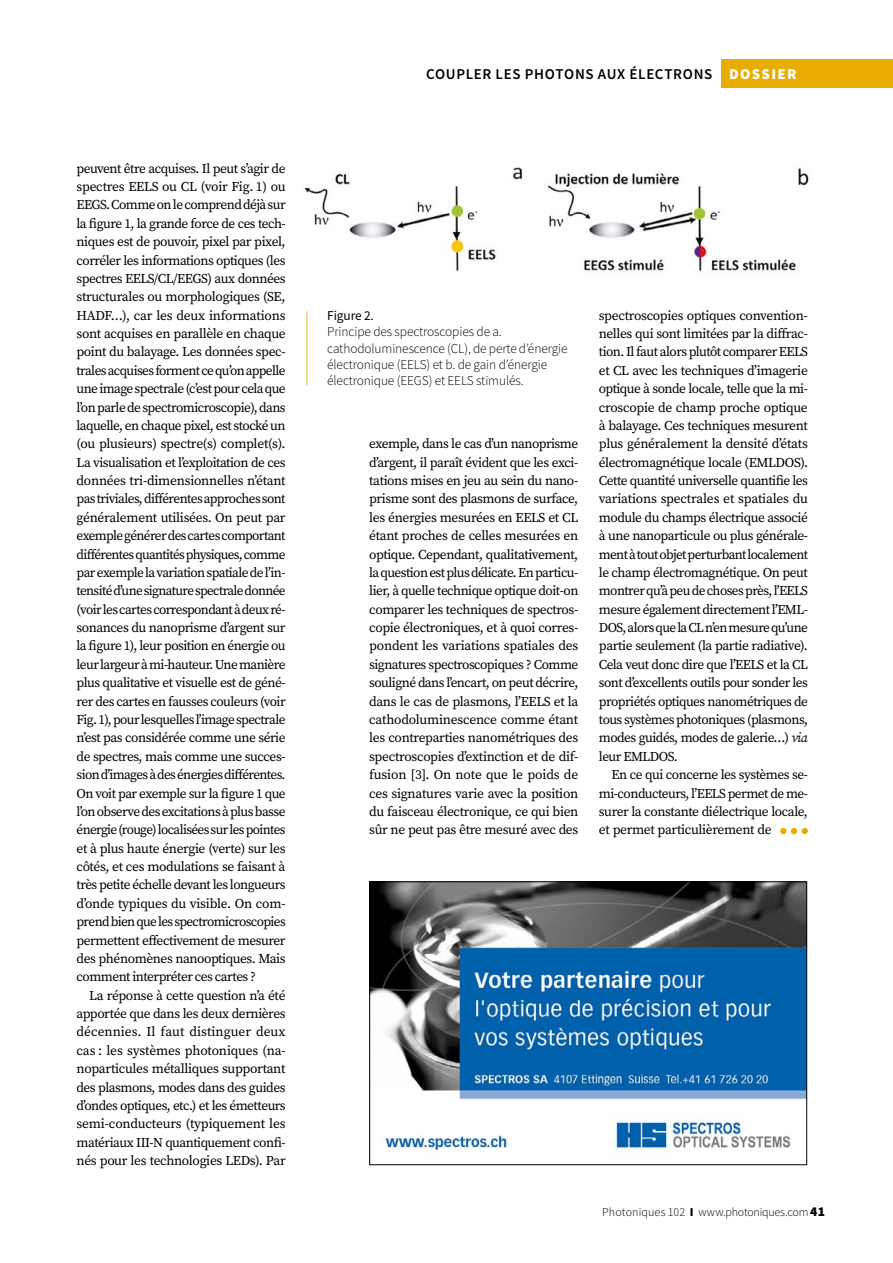
<style>
.page{position:relative;width:893px;height:1263px;background:#fff}
.page>*{position:absolute;margin:0;border:0;box-sizing:border-box;transform-origin:0 0}
.t1{font:600 15px "Source Sans Pro";color:#000}
.t2{font:900 15px "Source Sans Pro";letter-spacing:.09em;color:#fff}
.t3{font:13.5px/18.3px "Source Serif Pro";letter-spacing:-.035em;color:#000;text-align:justify}
.t4{font:300 13.5px/16.2px "Source Sans Pro";letter-spacing:-.01em;color:#000}
.t5{font:13.5px "Source Sans Pro";letter-spacing:-.01em;color:#000}
.t6{font:300 12px "Source Sans Pro";color:#000}
.s1{font-style:italic}
.s2{font-weight:900}
.s3{font-weight:900;font-size:13.5px}
</style>
<div class="page">
<div style="left:721px;top:60px;width:172px;height:28px;background:#e8ad00"></div>
<hr style="left:306px;top:311px;width:2px;height:74px;background:#e8ad00">
<img style="left:303px;top:167px;width:506px;height:105px">
<img style="left:371px;top:883px;width:434px;height:275px">
<div style="left:369px;top:881px;width:438px;height:284px;border:1px solid #000"></div>
<div style="left:780px;top:828px;width:7px;height:6px;background:#e8ad00;border-radius:50%"></div>
<svg style="left:791px;top:828px;width:6px;height:6px"></svg>
<div style="left:801px;top:828px;width:7px;height:6px;background:#e8ad00;border-radius:50%"></div>
<p class="t3" style="left:77px;top:159px;width:211px">peuvent être acquises. Il peut s’agir de spectres EELS ou CL (voir Fig. 1) ou EEGS. Comme on le comprend déjà sur la figure 1, la grande force de ces tech&shy;niques est de pouvoir, pixel par pixel, corréler les informations optiques (les spectres EELS/CL/EEGS) aux données structurales ou morphologiques (SE, HADF…), car les deux informations sont acquises en parallèle en chaque point du balayage. Les données spec&shy;trales acquises forment ce qu’on appelle une image spectrale (c’est pour cela que l’on parle de spectromicroscopie), dans laquelle, en chaque pixel, est stocké un (ou plusieurs) spectre(s) complet(s).<br>La visualisation et l’exploitation de ces données tri-dimensionnelles n’étant pas triviales, différentes approches sont généralement utilisées. On peut par exemple générer des cartes comportant différentes quantités physiques, comme par exemple la variation spatiale de l’in&shy;tensité d’une signature spectrale donnée (voir les cartes correspondant à deux ré&shy;sonances du nanoprisme d’argent sur la figure 1), leur position en énergie ou leur largeur à mi-hauteur. Une manière plus qualitative et visuelle est de géné&shy;rer des cartes en fausses couleurs (voir Fig. 1), pour lesquelles l’image spectrale n’est pas considérée comme une série de spectres, mais comme une succes&shy;sion d’images à des énergies différentes.<br>On voit par exemple sur la figure 1 que l’on observe des excitations à plus basse énergie (rouge) localisées sur les pointes et à plus haute énergie (verte) sur les côtés, et ces modulations se faisant à très petite échelle devant les longueurs d’onde typiques du visible. On com&shy;prend bien que les spectromicroscopies permettent effectivement de mesurer des phénomènes nanooptiques. Mais comment interpréter ces cartes ?</p>
<p class="t3" style="left:77px;top:986px;width:211px;text-indent:13px">La réponse à cette question n’a été apportée que dans les deux dernières décennies. Il faut distinguer deux cas : les systèmes photoniques (na&shy;noparticules métalliques supportant des plasmons, modes dans des guides d’ondes optiques, etc.) et les émetteurs semi-conducteurs (typiquement les matériaux III-N quantiquement confi&shy;nés pour les technologies LEDs). Par</p>
<p class="t1" style="left:426px;top:64px;width:12px">COUPLER</p>
<p class="t1" style="left:496px;top:64px;width:9px">LES</p>
<p class="t1" style="left:525px;top:64px;width:11px">PHOTONS</p>
<p class="t1" style="left:598px;top:64px;width:11px">AUX</p>
<p class="t1" style="left:629px;top:64px;width:10px">ÉLECTRONS</p>
<p class="t2" style="left:729px;top:64px;width:69px">DOSSIER</p>
<p class="t5" style="left:327px;top:307px;width:48px">Figure 2.</p>
<p class="t4" style="left:327px;top:324px;width:242px">Principe des spectroscopies de a. cathodoluminescence (CL), de perte d’énergie électronique (EELS) et b. de gain d’énergie électronique (EEGS) et EELS stimulés.</p>
<p class="t3" style="left:369px;top:435px;width:211px">exemple, dans le cas d’un nanoprisme d’argent, il paraît évident que les exci&shy;tations mises en jeu au sein du nano&shy;prisme sont des plasmons de surface, les énergies mesurées en EELS et CL étant proches de celles mesurées en optique. Cependant, qualitativement, la question est plus délicate. En particu&shy;lier, à quelle technique optique doit-on comparer les techniques de spectros&shy;copie électroniques, et à quoi corres&shy;pondent les variations spatiales des signatures spectroscopiques ? Comme souligné dans l’encart, on peut décrire, dans le cas de plasmons, l’EELS et la cathodoluminescence comme étant les contreparties nanométriques des spectroscopies d’extinction et de dif&shy;fusion [3]. On note que le poids de ces signatures varie avec la position du faisceau électronique, ce qui bien sûr ne peut pas être mesuré avec des</p>
<p class="t3" style="left:599px;top:306px;width:211px">spectroscopies optiques convention&shy;nelles qui sont limitées par la diffrac&shy;tion. Il faut alors plutôt comparer EELS et CL avec les techniques d’imagerie optique à sonde locale, telle que la mi&shy;croscopie de champ proche optique à balayage. Ces techniques mesurent plus généralement la densité d’états électromagnétique locale (EMLDOS).<br>Cette quantité universelle quantifie les variations spectrales et spatiales du module du champs électrique associé à une nanoparticule ou plus générale&shy;ment à tout objet perturbant localement le champ électromagnétique. On peut montrer qu’à peu de choses près, l’EELS mesure également directement l’EML-DOS, alors que la CL n’en mesure qu’une partie seulement (la partie radiative).<br>Cela veut donc dire que l’EELS et la CL sont d’excellents outils pour sonder les propriétés optiques nanométriques de tous systèmes photoniques (plasmons, modes guidés, modes de galerie…) <span class="s1">via </span>leur EMLDOS.</p>
<p class="t3" style="left:599px;top:765px;width:211px;text-indent:13px">En ce qui concerne les systèmes se&shy;mi-conducteurs, l’EELS permet de me&shy;surer la constante diélectrique locale, et permet particulièrement de</p>
<p class="t6" style="left:602px;top:1205px;width:224px">Photoniques 102 <span class="s2">I</span> www.photoniques.com <span class="s3">41</span></p>
</div>
